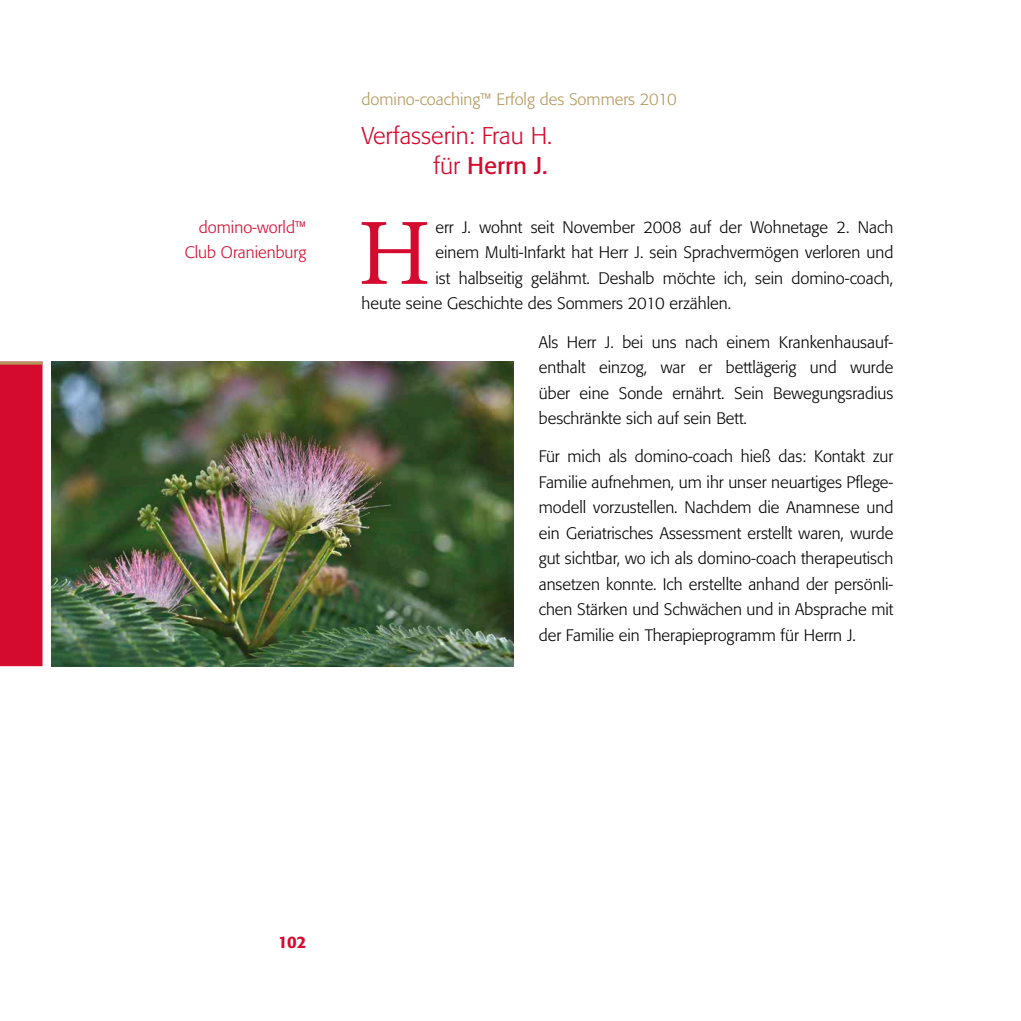
<style>
.page{position:relative;width:1021px;height:1021px;background:#fff}
.page>*{position:absolute;margin:0;border:0;box-sizing:border-box;transform-origin:0 0}
.t1{font:94.95px "Minion Pro";color:#d40b2e}
.t2{font:300 24px/30px "Formata";color:#d40b2e;text-align:right}
.t3{font:300 16.5px/25.5px "Formata";color:#000;text-align:justify}
.t4{font:300 16.5px "Formata";color:#b3985e}
.t5{font:300 16.5px/25.5px "Formata";color:#d40b2e;text-align:right}
.t6{font:500 16.5px "Formata";color:#d40b2e}
.s1{font-weight:400}
</style>
<div class="page">
<div style="left:0;top:361px;width:43px;height:305px;background:#d40b2e"></div>
<hr style="left:0;top:361px;width:43px;height:3px;background:#b3985e">
<img style="left:51px;top:361px;width:462px;height:305px">
<p class="t5" style="left:185px;top:214px;width:123px">domino-world™<br>Club Oranienburg</p>
<p class="t4" style="left:361px;top:90px;width:316px">domino-coaching™ Erfolg des Sommers 2010</p>
<h2 class="t2" style="left:361px;top:120px;width:192px">Verfasserin: Frau H. für <span class="s1">Herrn J.</span></h2>
<h1 class="t1" style="left:358px;top:190px;width:74px">H</h1>
<p class="t3" style="left:435px;top:214px;width:459px">err J. wohnt seit November 2008 auf der Wohnetage 2. Nach</p>
<p class="t3" style="left:435px;top:240px;width:459px">einem Multi-Infarkt hat Herr J. sein Sprachvermögen verloren und</p>
<p class="t3" style="left:435px;top:265px;width:459px">ist halbseitig gelähmt. Deshalb möchte ich, sein domino-coach,</p>
<p class="t3" style="left:361px;top:291px;width:371px">heute seine Geschichte des Sommers 2010 erzählen.</p>
<p class="t3" style="left:539px;top:329px;width:356px">Als Herr J. bei uns nach einem Krankenhausauf&shy;enthalt einzog, war er bettlägerig und wurde über eine Sonde ernährt. Sein Bewegungsradius beschränkte sich auf sein Bett.</p>
<p class="t3" style="left:539px;top:444px;width:356px">Für mich als domino-coach hieß das: Kontakt zur Familie aufnehmen, um ihr unser neuartiges Pflege&shy;modell vorzustellen. Nachdem die Anamnese und ein Geriatrisches Assessment erstellt waren, wurde gut sichtbar, wo ich als domino-coach therapeutisch ansetzen konnte. Ich erstellte anhand der persönli&shy;chen Stärken und Schwächen und in Absprache mit der Familie ein Therapieprogramm für Herrn J.</p>
<p class="t6" style="left:278px;top:931px;width:30px">102</p>
</div>
